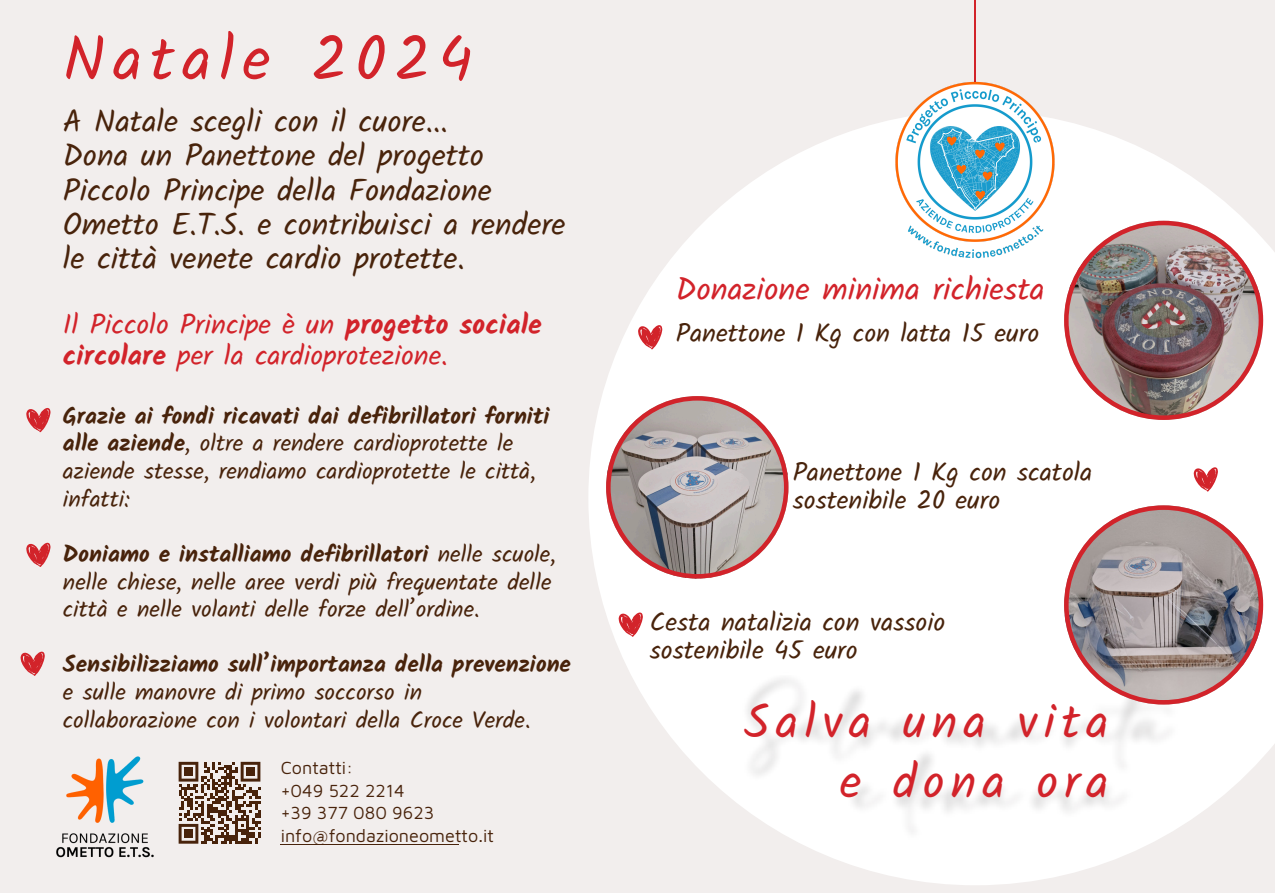
<style>
.page{position:relative;width:1275px;height:893px;background:#fff}
.page>*{position:absolute;margin:0;border:0;box-sizing:border-box;transform-origin:0 0}
.t1{font:62.25px "Kalam";letter-spacing:.125em;color:#d2232a}
.t2{font:48px "Kalam";letter-spacing:.125em;color:#d2232a}
.t3{font:31.8px "Kalam";color:#d2232a}
.t4{font:31.05px/34.2px "Kalam";color:#48230b}
.t5{font:28.05px/30.9px "Kalam";color:#d2232a}
.t6{font:26.1px/28.2px "Kalam";color:#48230b}
.t7{font:25.95px/28.2px "Kalam";color:#48230b}
.t8{font:23.4px/27.6px "Kalam";color:#48230b}
.t9{font:18px "Maven Pro";color:#48230b}
.s1{font-weight:700}
</style>
<div class="page">
<div style="left:0;top:0;width:638px;height:892px;background:#f2eeed"></div>
<div style="left:638px;top:0;width:637px;height:892px;background:#f2eeed"></div>
<svg style="left:588px;top:120px;width:687px;height:764px;fill:#fff"></svg>
<svg style="left:26px;top:408px;width:24px;height:24px"></svg>
<svg style="left:26px;top:542px;width:24px;height:24px"></svg>
<svg style="left:179px;top:761px;width:81px;height:82px"></svg>
<div style="left:184px;top:767px;width:9px;height:8px;background:#48230b"></div>
<div style="left:246px;top:767px;width:9px;height:8px;background:#48230b"></div>
<div style="left:184px;top:829px;width:9px;height:8px;background:#48230b"></div>
<hr style="left:974px;top:0;width:2px;height:111px;background:#d2232a">
<img style="left:742px;top:672px;width:437px;height:166px">
<hr style="left:281px;top:843px;width:178px;height:1px;background:#48230b">
<svg style="left:1064px;top:505px;width:199px;height:199px;background:#b4a3a4"></svg>
<img style="left:1064px;top:221px;width:199px;height:199px">
<svg style="left:606px;top:396px;width:182px;height:182px;background:#bdadad"></svg>
<svg style="left:638px;top:325px;width:24px;height:24px"></svg>
<svg style="left:1193px;top:467px;width:25px;height:24px"></svg>
<svg style="left:618px;top:612px;width:25px;height:24px"></svg>
<svg style="left:21px;top:651px;width:24px;height:24px"></svg>
<img style="left:56px;top:756px;width:98px;height:102px">
<img style="left:888px;top:81px;width:173px;height:182px">
<p class="t1" style="left:63px;top:22px;width:411px">Natale 2024</p>
<p class="t4" style="left:63px;top:104px;width:504px">A Natale scegli con il cuore...<br>Dona un Panettone del progetto Piccolo Principe della Fondazione Ometto E.T.S. e contribuisci a rendere le città venete cardio protette.</p>
<p class="t5" style="left:63px;top:309px;width:480px">Il Piccolo Principe è un <span class="s1">progetto sociale circolare</span> per la cardioprotezione.</p>
<p class="t8" style="left:63px;top:402px;width:488px"><span class="s1">Grazie ai fondi ricavati dai defibrillatori forniti alle aziende</span>, oltre a rendere cardioprotette le aziende stesse, rendiamo cardioprotette le città, infatti:</p>
<p class="t8" style="left:63px;top:539px;width:494px"><span class="s1">Doniamo e installiamo defibrillatori</span> nelle scuole, nelle chiese, nelle aree verdi più frequentate delle città e nelle volanti delle forze dell’ordine.</p>
<p class="t8" style="left:63px;top:650px;width:509px"><span class="s1">Sensibilizziamo sull’importanza della prevenzione </span>e sulle manovre di primo soccorso in<br>collaborazione con i volontari della Croce Verde.</p>
<p class="t9" style="left:281px;top:756px;width:74px">Contatti:</p>
<p class="t9" style="left:281px;top:778px;width:125px">+049 522 2214</p>
<p class="t9" style="left:281px;top:801px;width:155px">+39 377 080 9623</p>
<h2 class="t9" style="left:281px;top:823px;width:215px">info@fondazioneometto.it</h2>
<h3 class="t3" style="left:676px;top:270px;width:370px">Donazione minima richiesta</h3>
<p class="t6" style="left:676px;top:318px;width:365px">Panettone 1 Kg con latta 15 euro</p>
<h3 class="t7" style="left:793px;top:458px;width:301px">Panettone 1 Kg con scatola sostenibile 20 euro</h3>
<p class="t6" style="left:650px;top:607px;width:297px">Cesta natalizia con vassoio sostenibile 45 euro</p>
<p class="t2" style="left:744px;top:693px;width:366px">Salva una vita</p>
<p class="t2" style="left:840px;top:753px;width:270px">e dona ora</p>
</div>
